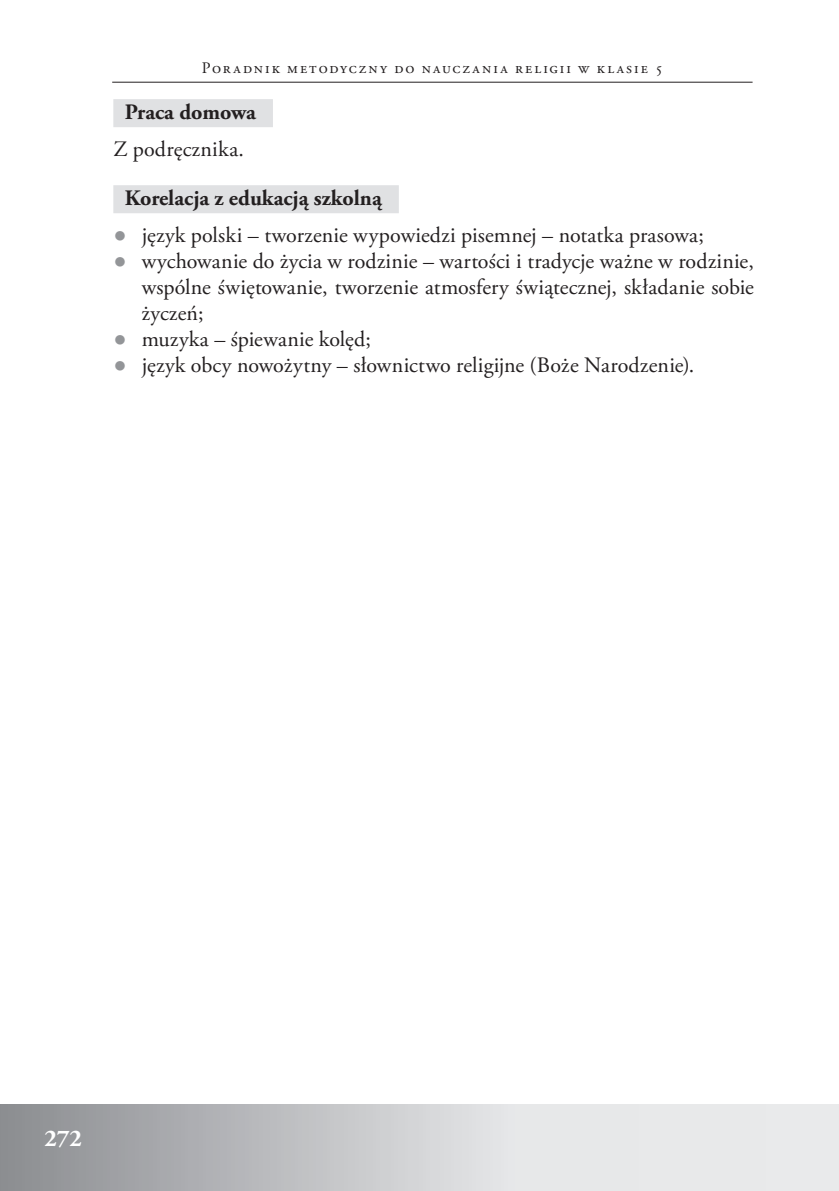
<style>
.page{position:relative;width:839px;height:1191px;background:#fff}
.page>*{position:absolute;margin:0;border:0;box-sizing:border-box;transform-origin:0 0}
.t1{font:700 24px "Adobe Garamond Pro";color:#fff}
.t2{font:22px/26px "Adobe Garamond Pro";letter-spacing:.005em;color:#231f20;text-align:justify}
.t3{font:700 22px "Adobe Garamond Pro";color:#231f20}
.t4{font:16px "Adobe Garamond Pro";letter-spacing:.125em;color:#231f20}
.s1{font-family:"Arial";color:#939598}
</style>
<div class="page">
<svg style="left:0;top:1104px;width:839px;height:86px;background:#caccce"></svg>
<hr style="left:112px;top:82px;width:641px;height:1px;background:#231f20">
<div style="left:113px;top:99px;width:160px;height:28px;background:#e0e1e3"></div>
<div style="left:113px;top:185px;width:286px;height:28px;background:#e0e1e3"></div>
<svg style="left:49px;top:1154px;width:11px;height:36px"></svg>
<p class="t4" style="left:202px;top:58px;width:463px">Poradnik metodyczny do nauczania religii w klasie 5</p>
<p class="t3" style="left:125px;top:99px;width:133px">Praca domowa</p>
<p class="t2" style="left:113px;top:137px;width:132px">Z podręcznika.</p>
<p class="t3" style="left:125px;top:185px;width:259px">Korelacja z edukacją szkolną</p>
<p class="t2" style="left:113px;top:223px;width:592px"><span class="s1">●</span> język polski – tworzenie wypowiedzi pisemnej – notatka prasowa;</p>
<p class="t2" style="left:142px;top:249px;width:614px;text-indent:-28px"><span class="s1">●</span> wychowanie do życia w rodzinie – wartości i tradycje ważne w rodzinie, wspólne świętowanie, tworzenie atmosfery świątecznej, składanie sobie życzeń;</p>
<p class="t2" style="left:113px;top:327px;width:259px"><span class="s1">●</span> muzyka – śpiewanie kolęd;</p>
<p class="t2" style="left:113px;top:353px;width:582px"><span class="s1">●</span> język obcy nowożytny – słownictwo religijne (Boże Narodzenie).</p>
<p class="t1" style="left:45px;top:1124px;width:39px">272</p>
</div>
